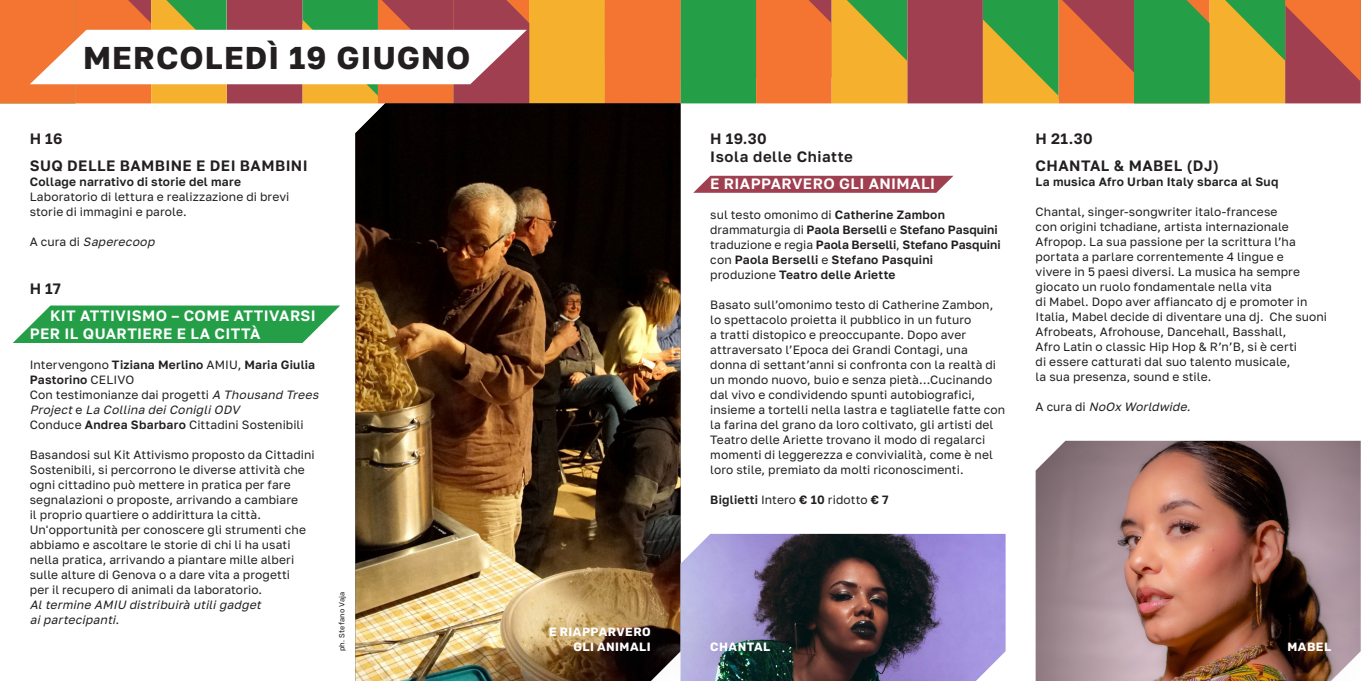
<style>
.page{position:relative;width:1361px;height:681px;background:#fff}
.page>*{position:absolute;margin:0;border:0;box-sizing:border-box;transform-origin:0 0}
.t1{font:700 31.5px "Golos Text";letter-spacing:.035em;color:#231f20}
._4_-_testo_corrente_regular{font:600 15px "Golos Text";letter-spacing:.03em;color:#231f20}
._4_-_testo_corrente_regular-2{font:600 15px/18px "Golos Text";letter-spacing:.025em;color:#fff}
._4_-_testo_corrente_regular-3{font:12px/15px "Golos Text";letter-spacing:.01em;color:#231f20}
._4_-_testo_corrente_regular-4{font:600 12px/15px "Golos Text";letter-spacing:.02em;color:#231f20}
._4_-_testo_corrente_regular-5{font:italic 12px/15px "Golos Text";color:#231f20}
._4_-_testo_corrente_regular-6{font:700 12px "Rubik";letter-spacing:.04em;color:#fff}
._4_-_testo_corrente_regular-7{font:7.5px "Rubik";letter-spacing:.025em;color:#231f20}
.s1{font-style:normal}
.s2{font-weight:400}
.s3{font-weight:600}
</style>
<div class="page">
<svg style="left:13px;top:305px;width:327px;height:38px;background:#3fab5f"></svg>
<img style="left:355px;top:103px;width:325px;height:577px">
<svg style="left:508px;top:581px;width:172px;height:99px;background:#8f734b"></svg>
<svg style="left:693px;top:176px;width:260px;height:17px;background:#a64d5d"></svg>
<img style="left:1035px;top:440px;width:325px;height:240px">
<img style="left:1247px;top:596px;width:114px;height:84px">
<img style="left:680px;top:533px;width:325px;height:147px">
<img style="left:670px;top:596px;width:138px;height:84px">
<svg style="left:0;top:0;width:1360px;height:103px"></svg>
<p class="t1" style="left:83px;top:38px;width:389px">MERCOLEDÌ 19 GIUGNO</p>
<p class="_4_-_testo_corrente_regular" style="left:30px;top:129px;width:34px">H 16</p>
<p class="_4_-_testo_corrente_regular" style="left:30px;top:156px;width:279px">SUQ DELLE BAMBINE E DEI BAMBINI</p>
<p class="_4_-_testo_corrente_regular-4" style="left:30px;top:174px;width:213px">Collage narrativo di storie del mare</p>
<p class="_4_-_testo_corrente_regular-3" style="left:30px;top:189px;width:261px">Laboratorio di lettura e realizzazione di brevi storie di immagini e parole.</p>
<p class="_4_-_testo_corrente_regular-5" style="left:30px;top:234px;width:129px"><span class="s1">A c u r a d i</span> Saperecoop</p>
<p class="_4_-_testo_corrente_regular" style="left:30px;top:279px;width:33px">H 17</p>
<p class="_4_-_testo_corrente_regular-2" style="left:30px;top:306px;width:288px;text-indent:20px">KIT ATTIVISMO – COME ATTIVARSI<br>PER IL QUARTIERE E LA CITTÀ</p>
<p class="_4_-_testo_corrente_regular-4" style="left:30px;top:357px;width:287px"><span class="s2">Intervengono</span> Tiziana Merlino <span class="s2">AMIU,</span> Maria Giulia<br>Pastorino <span class="s2">CELIVO</span></p>
<p class="_4_-_testo_corrente_regular-5" style="left:30px;top:387px;width:293px"><span class="s1">Con testimonianze dai progetti</span> A Thousand Trees<br>Project<span class="s1">e</span> La Collina deiConigliODV</p>
<p class="_4_-_testo_corrente_regular-3" style="left:30px;top:417px;width:275px">Conduce <span class="s3">Andrea Sbarbaro</span> Cittadini Sostenibili</p>
<p class="_4_-_testo_corrente_regular-3" style="left:30px;top:447px;width:286px">Basandosi sul Kit Attivismo proposto da Cittadini Sostenibili, si percorrono le diverse attività che ogni cittadino può mettere in pratica per fare segnalazioni o proposte, arrivando a cambiare<br>il proprio quartiere o addirittura la città.<br>Un'opportunità per conoscere gli strumenti che abbiamo e ascoltare le storie di chi li ha usati</p>
<p class="_4_-_testo_corrente_regular-3" style="left:30px;top:552px;width:266px">nella pratica, arrivando a piantare mille alberi</p>
<p class="_4_-_testo_corrente_regular-3" style="left:30px;top:567px;width:262px">sulle alture di Genova o a dare vita a progetti</p>
<p class="_4_-_testo_corrente_regular-3" style="left:30px;top:582px;width:234px">per il recupero di animali da laboratorio.</p>
<p class="_4_-_testo_corrente_regular-5" style="left:30px;top:597px;width:236px">Altermine AMIU distribuirà utiligadget</p>
<p class="_4_-_testo_corrente_regular-5" style="left:30px;top:612px;width:94px">aipartecipanti.</p>
<p class="_4_-_testo_corrente_regular-7" style="left:338px;top:651px;width:61px;rotate:-90deg">ph. Stefano Vaja</p>
<p class="_4_-_testo_corrente_regular-6" style="left:549px;top:625px;width:103px">E RIAPPARVERO</p>
<p class="_4_-_testo_corrente_regular-6" style="left:573px;top:640px;width:79px">GLI ANIMALI</p>
<p class="_4_-_testo_corrente_regular" style="left:710px;top:129px;width:58px">H 19.30</p>
<p class="_4_-_testo_corrente_regular" style="left:710px;top:147px;width:144px">Isola delle Chiatte</p>
<p class="_4_-_testo_corrente_regular-2" style="left:710px;top:174px;width:226px">E RIAPPARVERO GLI ANIMALI</p>
<p class="_4_-_testo_corrente_regular-3" style="left:710px;top:207px;width:236px">sul testo omonimo di <span class="s3">Catherine Zambon</span></p>
<p class="_4_-_testo_corrente_regular-4" style="left:710px;top:222px;width:289px"><span class="s2">drammaturgia di</span> Paola Berselli <span class="s2">e</span> Stefano Pasquini</p>
<p class="_4_-_testo_corrente_regular-4" style="left:710px;top:237px;width:292px"><span class="s2">traduzione e regia</span> Paola Berselli<span class="s2">,</span> Stefano Pasquini</p>
<p class="_4_-_testo_corrente_regular-4" style="left:710px;top:252px;width:224px"><span class="s2">con</span> Paola Berselli <span class="s2">e</span> Stefano Pasquini</p>
<p class="_4_-_testo_corrente_regular-4" style="left:710px;top:267px;width:187px"><span class="s2">produzione</span> Teatro delle Ariette</p>
<p class="_4_-_testo_corrente_regular-3" style="left:710px;top:297px;width:296px">Basato sull’omonimo testo di Catherine Zambon, lo spettacolo proietta il pubblico in un futuro<br>a tratti distopico e preoccupante. Dopo aver attraversato l’Epoca dei Grandi Contagi, una donna di settant’anni si confronta con la realtà di un mondo nuovo, buio e senza pietà…Cucinando dal vivo e condividendo spunti autobiografici, insieme a tortelli nella lastra e tagliatelle fatte con la farina del grano da loro coltivato, gli artisti del Teatro delle Ariette trovano il modo di regalarci momenti di leggerezza e convivialità, come è nel loro stile, premiato da molti riconoscimenti.</p>
<p class="_4_-_testo_corrente_regular-4" style="left:710px;top:492px;width:180px">Biglietti <span class="s2">Intero</span> € 10 <span class="s2">ridotto</span> € 7</p>
<p class="_4_-_testo_corrente_regular" style="left:1035px;top:129px;width:59px">H 21.30</p>
<p class="_4_-_testo_corrente_regular" style="left:1035px;top:156px;width:185px">CHANTAL &amp; MABEL (DJ)</p>
<p class="_4_-_testo_corrente_regular-4" style="left:1035px;top:174px;width:244px">La musica Afro Urban Italy sbarca al Suq</p>
<p class="_4_-_testo_corrente_regular-3" style="left:1035px;top:204px;width:293px">Chantal, singer-songwriter italo-francese<br>con origini tchadiane, artista internazionale Afropop. La sua passione per la scrittura l’ha portata a parlare correntemente 4 lingue e<br>vivere in 5 paesi diversi. La musica ha sempre giocato un ruolo fondamentale nella vita<br>di Mabel. Dopo aver affiancato dj e promoter in Italia, Mabel decide di diventare una dj. Che suoni Afrobeats, Afrohouse, Dancehall, Basshall,</p>
<p class="_4_-_testo_corrente_regular-3" style="left:1035px;top:339px;width:263px">Afro Latin o classic Hip Hop &amp; R’n’B, si è certi</p>
<p class="_4_-_testo_corrente_regular-3" style="left:1035px;top:354px;width:256px">di essere catturati dal suo talento musicale,</p>
<p class="_4_-_testo_corrente_regular-3" style="left:1035px;top:369px;width:177px">la sua presenza, sound e stile.</p>
<p class="_4_-_testo_corrente_regular-5" style="left:1035px;top:399px;width:159px"><span class="s1">A c u r a d i</span> NoOx Worldwide.</p>
<p class="_4_-_testo_corrente_regular-6" style="left:710px;top:640px;width:62px">CHANTAL</p>
<p class="_4_-_testo_corrente_regular-6" style="left:1287px;top:640px;width:45px">MABEL</p>
</div>
